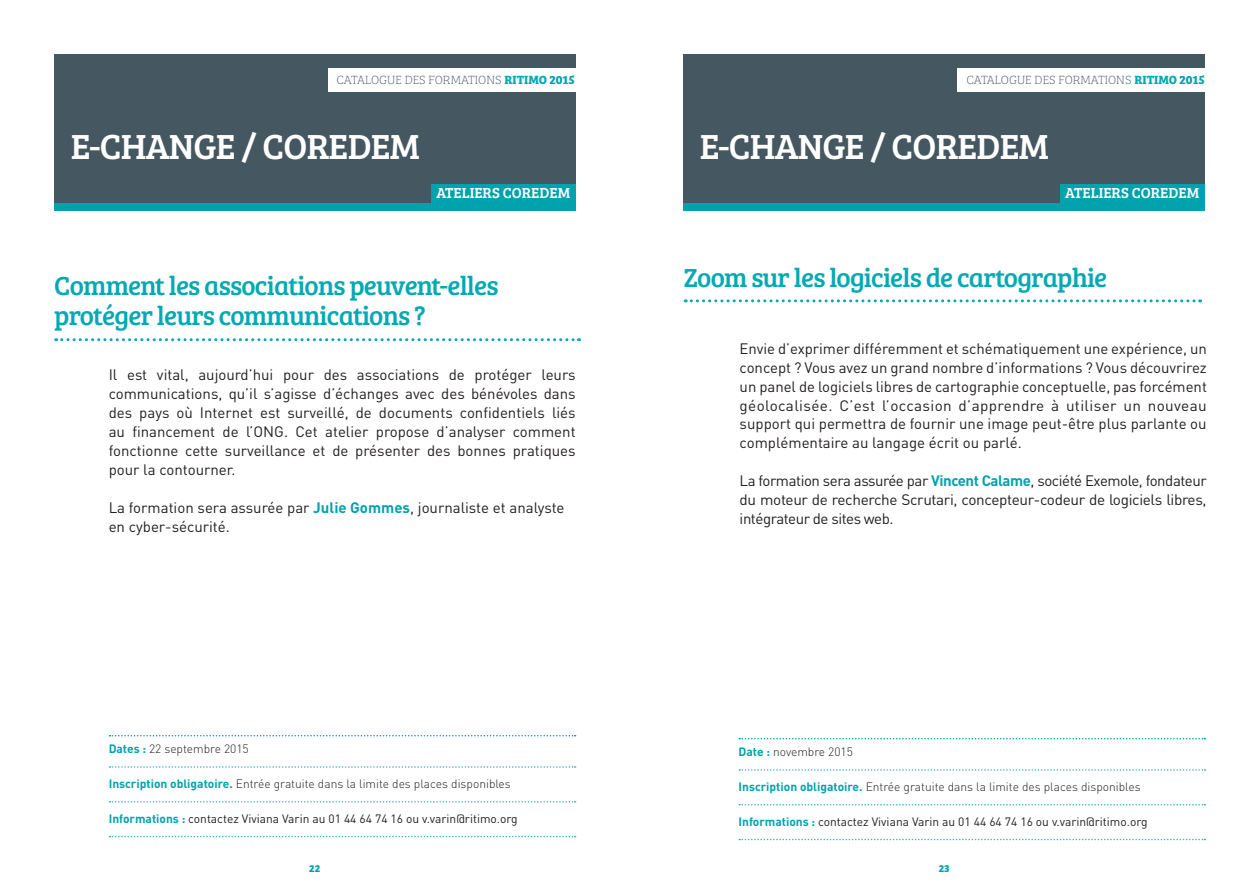
<style>
.page{position:relative;width:1259px;height:893px;background:#fff}
.page>*{position:absolute;margin:0;border:0;box-sizing:border-box;transform-origin:0 0}
.t1{font:36px "Bree Serif";letter-spacing:-.02em;color:#fff}
.t2{font:27px/30px "Bree Serif";letter-spacing:-.03em;color:#04a9b3}
.t3{font:15px/18.9px "DIN";color:#231f20;text-align:justify}
.t4{font:15px "Bree Serif";color:#fff}
.t5{font:12.3px "Bree Serif Th";color:#536670}
.t6{font:300 12px "DIN";color:#231f20}
.t7{font:12px "DIN";color:#231f20}
.t8{font:700 10.5px "Bree";color:#00a2ad}
.s1{font-family:"Bree Serif";font-weight:700;color:#04a9b3}
.s2{font-family:"Bree Serif";font-weight:700;color:#00a2ad}
.s3{font-weight:700;color:#00a2ad}
</style>
<div class="page">
<div style="left:683px;top:54px;width:521px;height:156px;background:#455760"></div>
<div style="left:683px;top:203px;width:521px;height:7px;background:#00a2ad"></div>
<div style="left:957px;top:68px;width:301px;height:23px;background:#fff"></div>
<svg style="left:685px;top:299px;width:515px;height:3px"></svg>
<svg style="left:739px;top:738px;width:466px;height:1px"></svg>
<svg style="left:739px;top:769px;width:466px;height:2px"></svg>
<svg style="left:739px;top:804px;width:466px;height:1px"></svg>
<svg style="left:739px;top:839px;width:466px;height:1px"></svg>
<div style="left:1060px;top:184px;width:144px;height:19px;background:#00a2ad"></div>
<div style="left:54px;top:54px;width:521px;height:156px;background:#455760"></div>
<div style="left:54px;top:203px;width:521px;height:7px;background:#00a2ad"></div>
<div style="left:328px;top:68px;width:323px;height:23px;background:#fff"></div>
<svg style="left:56px;top:338px;width:523px;height:3px"></svg>
<svg style="left:109px;top:735px;width:466px;height:1px"></svg>
<svg style="left:109px;top:766px;width:466px;height:2px"></svg>
<svg style="left:109px;top:801px;width:466px;height:1px"></svg>
<svg style="left:109px;top:836px;width:466px;height:1px"></svg>
<div style="left:431px;top:184px;width:144px;height:19px;background:#00a2ad"></div>
<p class="t5" style="left:336px;top:71px;width:240px">CATALOGUE DES FORMATIONS <span class="s1">RITIMO</span> <span class="s2">2015</span></p>
<h1 class="t1" style="left:71px;top:120px;width:351px">E-CHANGE / COREDEM</h1>
<p class="t4" style="left:436px;top:182px;width:135px">ATELIERS COREDEM</p>
<h2 class="t2" style="left:54px;top:270px;width:446px">Comment les associations peuvent-elles protéger leurs communications ?</h2>
<p class="t3" style="left:109px;top:365px;width:468px">Il est vital, aujourd’hui pour des associations de protéger leurs communications, qu’il s’agisse d’échanges avec des bénévoles dans des pays où Internet est surveillé, de documents confidentiels liés au financement de l’ONG. Cet atelier propose d’analyser comment fonctionne cette surveillance et de présenter des bonnes pratiques pour la contourner.</p>
<p class="t3" style="left:109px;top:497px;width:457px">La formation sera assurée par <span class="s3">Julie Gommes</span>, journaliste et analyste en cyber-sécurité.</p>
<p class="t6" style="left:109px;top:742px;width:142px"><span class="s3">Dates :</span> 22 septembre 2015</p>
<p class="t6" style="left:109px;top:777px;width:404px"><span class="s3">Inscription obligatoire.</span> Entrée gratuite dans la limite des places disponibles</p>
<p class="t7" style="left:109px;top:811px;width:410px"><span class="s3">Informations :</span> contactez Viviana Varin au 01 44 64 74 16 ou v.varin@ritimo.org</p>
<p class="t5" style="left:966px;top:71px;width:240px">CATALOGUE DES FORMATIONS <span class="s1">RITIMO</span> <span class="s2">2015</span></p>
<h1 class="t1" style="left:699px;top:120px;width:351px">E-CHANGE / COREDEM</h1>
<p class="t4" style="left:1065px;top:182px;width:135px">ATELIERS COREDEM</p>
<h2 class="t2" style="left:684px;top:261px;width:425px">Zoom sur les logiciels de cartographie</h2>
<p class="t3" style="left:739px;top:339px;width:469px">Envie d’exprimer différemment et schématiquement une expérience, un concept ? Vous avez un grand nombre d’informations ? Vous découvrirez un panel de logiciels libres de cartographie conceptuelle, pas forcément géolocalisée. C’est l’occasion d’apprendre à utiliser un nouveau support qui permettra de fournir une image peut-être plus parlante ou complémentaire au langage écrit ou parlé.</p>
<p class="t3" style="left:739px;top:471px;width:468px">La formation sera assurée par <span class="s3">Vincent Calame</span>, société Exemole, fondateur du moteur de recherche Scrutari, concepteur-codeur de logiciels libres, intégrateur de sites web.</p>
<p class="t6" style="left:738px;top:745px;width:116px"><span class="s3">Date :</span> novembre 2015</p>
<p class="t6" style="left:738px;top:779px;width:404px"><span class="s3">Inscription obligatoire.</span> Entrée gratuite dans la limite des places disponibles</p>
<p class="t7" style="left:738px;top:814px;width:410px"><span class="s3">Informations :</span> contactez Viviana Varin au 01 44 64 74 16 ou v.varin@ritimo.org</p>
<p class="t8" style="left:309px;top:862px;width:12px">22</p>
<p class="t8" style="left:939px;top:862px;width:12px">23</p>
</div>
